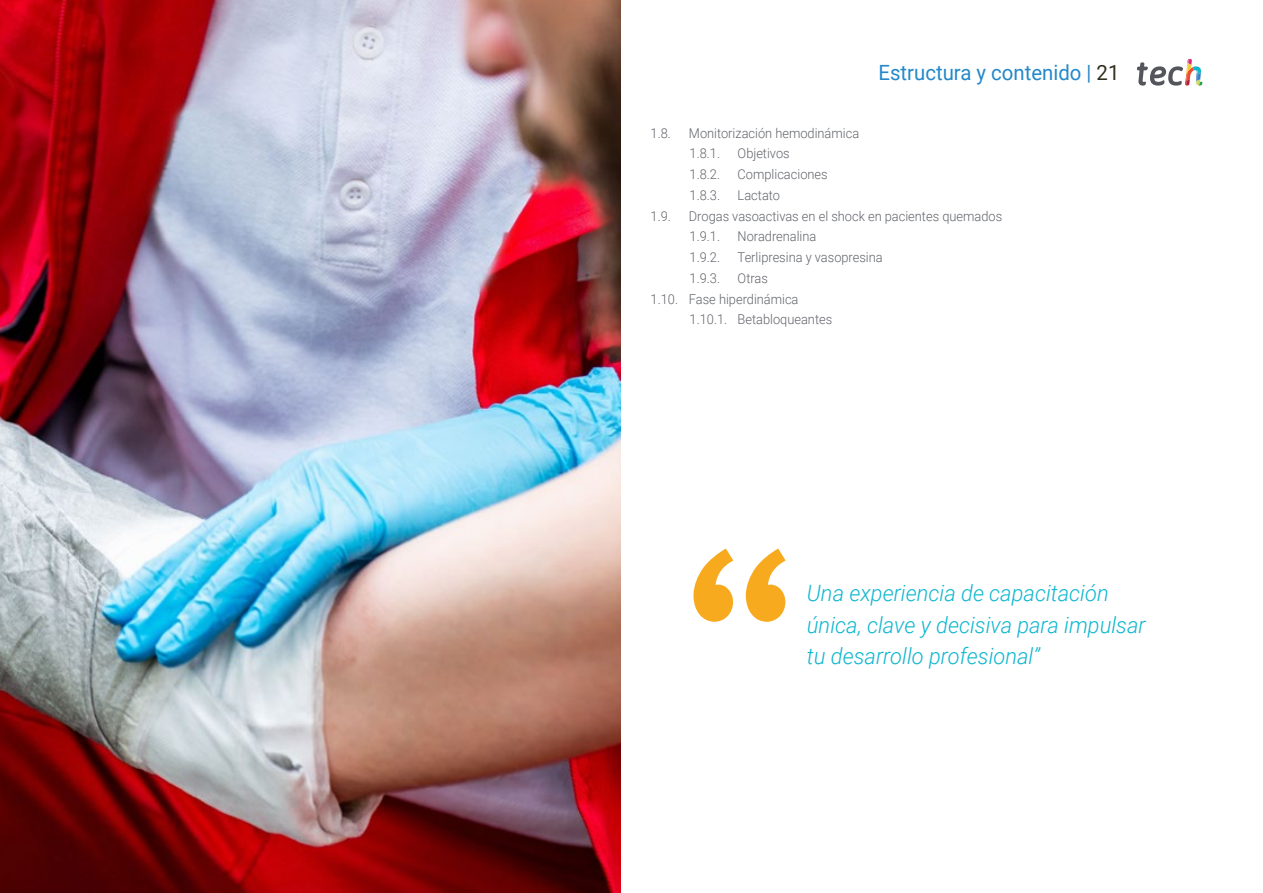
<style>
.page{position:relative;width:1263px;height:893px;background:#fff}
.page>*{position:absolute;margin:0;border:0;box-sizing:border-box;transform-origin:0 0}
.t1{font:italic 300 22.5px/31.5px "Roboto";color:#0fb6cf}
.t2{font:21px "Roboto";color:#2488c9}
.t3{font:300 13.5px/20.7px "Roboto";color:#61646a;scale:.95 1}
.s1{color:#312e20}
</style>
<div class="page">
<img style="left:0;top:0;width:621px;height:893px">
<svg style="left:693px;top:549px;width:93px;height:73px"></svg>
<svg style="left:1137px;top:59px;width:65px;height:27px"></svg>
<p class="t3" style="left:651px;top:122px;width:23px">1.8.</p>
<p class="t3" style="left:689px;top:122px;width:181px">Monitorización hemodinámica<br>1.8.1.</p>
<p class="t3" style="left:738px;top:143px;width:56px">Objetivos</p>
<p class="t3" style="left:690px;top:164px;width:34px">1.8.2.</p>
<p class="t3" style="left:738px;top:164px;width:96px">Complicaciones</p>
<p class="t3" style="left:690px;top:184px;width:34px">1.8.3.</p>
<p class="t3" style="left:738px;top:184px;width:46px">Lactato</p>
<h2 class="t2" style="left:878px;top:57px;width:242px">Estructura y contenido | <span class="s1">21</span></h2>
<p class="t3" style="left:651px;top:205px;width:23px">1.9.</p>
<p class="t3" style="left:689px;top:205px;width:331px">Drogas vasoactivas en el shock en pacientes quemados<br>1.9.1.</p>
<p class="t3" style="left:738px;top:226px;width:84px">Noradrenalina</p>
<p class="t3" style="left:690px;top:247px;width:34px">1.9.2.</p>
<p class="t3" style="left:738px;top:247px;width:154px">Terlipresina y vasopresina</p>
<p class="t3" style="left:690px;top:267px;width:34px">1.9.3.</p>
<p class="t3" style="left:738px;top:267px;width:33px">Otras</p>
<p class="t3" style="left:651px;top:288px;width:157px">1.10. Fase hiperdinámica</p>
<p class="t3" style="left:690px;top:309px;width:152px">1.10.1. Betabloqueantes</p>
<h1 class="t1" style="left:807px;top:576px;width:340px">Una experiencia de capacitación única, clave y decisiva para impulsar tu desarrollo profesional”</h1>
</div>
